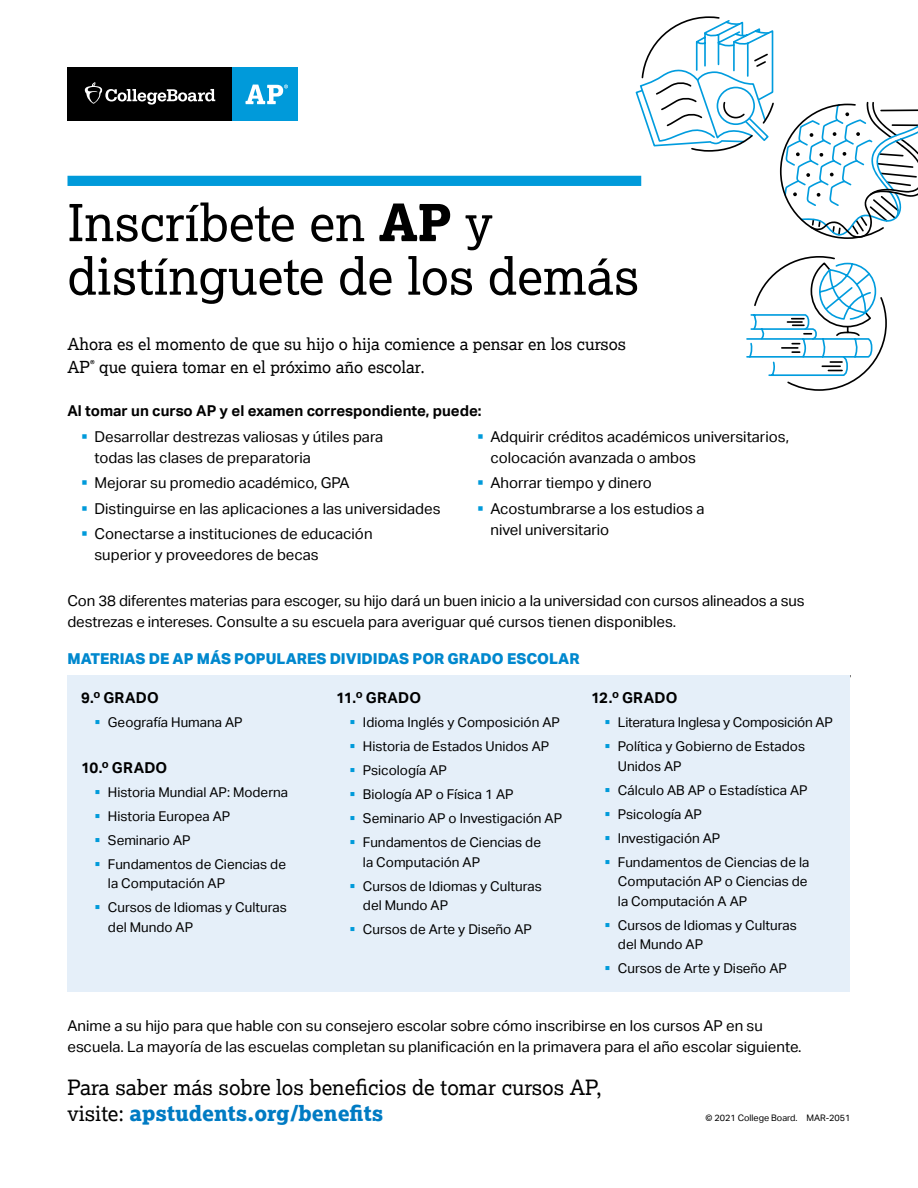
<style>
.page{position:relative;width:918px;height:1188px;background:#fff}
.page>*{position:absolute;margin:0;border:0;box-sizing:border-box;transform-origin:0 0}
.t1{font:51px/53.6px "Lexia";color:#000}
.t2{font:21px/25.2px "Lexia";color:#000}
.t3{font:16.5px/22.5px "Lexia";color:#000}
.t4{font:15px/21px "Aktiv Grotesk";color:#000}
.t5{font:700 15px "Aktiv Grotesk";color:#000}
.t6{font:800 15px "Aktiv Grotesk";color:#0088ce}
.t7{font:13.5px/19.5px "Aktiv Grotesk";color:#000}
.t8{font:9px "Aktiv Grotesk";color:#000}
.s1{font-weight:800}
.s2{color:#009ada}
.s3{font-weight:800;color:#007bc3}
</style>
<div class="page">
<div style="left:68px;top:68px;width:165px;height:54px;background:#000"></div>
<svg style="left:85px;top:82px;width:130px;height:23px"></svg>
<div style="left:233px;top:68px;width:65px;height:54px;background:#009ada"></div>
<svg style="left:245px;top:85px;width:43px;height:19px"></svg>
<div style="left:68px;top:176px;width:573px;height:10px;background:#009ada"></div>
<svg style="left:634px;top:16px;width:284px;height:223px"></svg>
<svg style="left:746px;top:256px;width:141px;height:135px"></svg>
<div style="left:68px;top:675px;width:782px;height:317px;background:#e5eff9"></div>
<h1 class="t1" style="left:68px;top:195px;width:573px">Inscríbete en <span class="s1">AP</span> y distínguete de los demás</h1>
<p class="t3" style="left:68px;top:332px;width:560px">Ahora es el momento de que su hijo o hija comience a pensar en los cursos<br>AP<sup>®</sup> que quiera tomar en el próximo año escolar.</p>
<p class="t5" style="left:68px;top:402px;width:416px">Al tomar un curso AP y el examen correspondiente, puede:</p>
<p class="t4" style="left:94px;top:426px;width:290px;text-indent:-14px"><span class="s2">▪</span> Desarrollar destrezas valiosas y útiles para todas las clases de preparatoria</p>
<p class="t4" style="left:81px;top:472px;width:270px"><span class="s2">▪</span> Mejorar su promedio académico, GPA</p>
<p class="t4" style="left:81px;top:498px;width:361px"><span class="s2">▪</span> Distinguirse en las aplicaciones a las universidades</p>
<p class="t4" style="left:94px;top:523px;width:280px;text-indent:-14px"><span class="s2">▪</span> Conectarse a instituciones de educación superior y proveedores de becas</p>
<p class="t4" style="left:490px;top:426px;width:300px;text-indent:-14px"><span class="s2">▪</span> Adquirir créditos académicos universitarios, colocación avanzada o ambos</p>
<p class="t4" style="left:477px;top:472px;width:176px"><span class="s2">▪</span> Ahorrar tiempo y dinero</p>
<p class="t4" style="left:490px;top:498px;width:216px;text-indent:-14px"><span class="s2">▪</span> Acostumbrarse a los estudios a nivel universitario</p>
<p class="t4" style="left:67px;top:590px;width:739px">Con 38 diferentes materias para escoger, su hijo dará un buen inicio a la universidad con cursos alineados a sus destrezas e intereses. Consulte a su escuela para averiguar qué cursos tienen disponibles.</p>
<h2 class="t6" style="left:67px;top:649px;width:514px">MATERIAS DE AP MÁS POPULARES DIVIDIDAS POR GRADO ESCOLAR</h2>
<p class="t5" style="left:81px;top:689px;width:79px">9.º GRADO</p>
<p class="t7" style="left:94px;top:713px;width:150px"><span class="s2">▪</span> Geografía Humana AP</p>
<p class="t5" style="left:81px;top:759px;width:88px">10.º GRADO</p>
<p class="t7" style="left:94px;top:782px;width:195px"><span class="s2">▪</span> Historia Mundial AP: Moderna</p>
<p class="t7" style="left:94px;top:806px;width:137px"><span class="s2">▪</span> Historia Europea AP</p>
<p class="t7" style="left:94px;top:830px;width:98px"><span class="s2">▪</span> Seminario AP</p>
<p class="t7" style="left:108px;top:854px;width:180px;text-indent:-14px"><span class="s2">▪</span> Fundamentos de Ciencias de la Computación AP</p>
<p class="t7" style="left:108px;top:898px;width:180px;text-indent:-14px"><span class="s2">▪</span> Cursos de Idiomas y Culturas del Mundo AP</p>
<p class="t5" style="left:336px;top:689px;width:87px">11.º GRADO</p>
<p class="t7" style="left:349px;top:713px;width:212px"><span class="s2">▪</span> Idioma Inglés y Composición AP</p>
<p class="t7" style="left:349px;top:737px;width:201px"><span class="s2">▪</span> Historia de Estados Unidos AP</p>
<p class="t7" style="left:349px;top:761px;width:99px"><span class="s2">▪</span> Psicología AP</p>
<p class="t7" style="left:349px;top:785px;width:166px"><span class="s2">▪</span> Biología AP o Física 1 AP</p>
<p class="t7" style="left:349px;top:809px;width:214px"><span class="s2">▪</span> Seminario AP o Investigación AP</p>
<p class="t7" style="left:363px;top:833px;width:180px;text-indent:-14px"><span class="s2">▪</span> Fundamentos de Ciencias de la Computación AP</p>
<p class="t7" style="left:363px;top:876px;width:180px;text-indent:-14px"><span class="s2">▪</span> Cursos de Idiomas y Culturas del Mundo AP</p>
<p class="t7" style="left:349px;top:920px;width:184px"><span class="s2">▪</span> Cursos de Arte y Diseño AP</p>
<p class="t5" style="left:591px;top:689px;width:88px">12.º GRADO</p>
<p class="t7" style="left:604px;top:713px;width:230px"><span class="s2">▪</span> Literatura Inglesa y Composición AP</p>
<p class="t7" style="left:618px;top:737px;width:189px;text-indent:-14px"><span class="s2">▪</span> Política y Gobierno de Estados<br>Unidos AP</p>
<p class="t7" style="left:604px;top:780px;width:205px"><span class="s2">▪</span> Cálculo AB AP o Estadística AP</p>
<p class="t7" style="left:604px;top:804px;width:99px"><span class="s2">▪</span> Psicología AP</p>
<p class="t7" style="left:604px;top:828px;width:117px"><span class="s2">▪</span> Investigación AP</p>
<p class="t7" style="left:618px;top:852px;width:193px;text-indent:-14px"><span class="s2">▪</span> Fundamentos de Ciencias de la<br>Computación AP o Ciencias de la Computación A AP</p>
<p class="t7" style="left:618px;top:915px;width:180px;text-indent:-14px"><span class="s2">▪</span> Cursos de Idiomas y Culturas del Mundo AP</p>
<p class="t7" style="left:604px;top:959px;width:184px"><span class="s2">▪</span> Cursos de Arte y Diseño AP</p>
<p class="t4" style="left:67px;top:1015px;width:736px">Anime a su hijo para que hable con su consejero escolar sobre cómo inscribirse en los cursos AP en su escuela. La mayoría de las escuelas completan su planificación en la primavera para el año escolar siguiente.</p>
<p class="t2" style="left:68px;top:1075px;width:536px">Para saber más sobre los beneficios de tomar cursos AP, visite: <span class="s3">apstudents.org/benefits</span></p>
<p class="t8" style="left:705px;top:1112px;width:147px">© 2021 College Board. MAR-2051</p>
</div>
